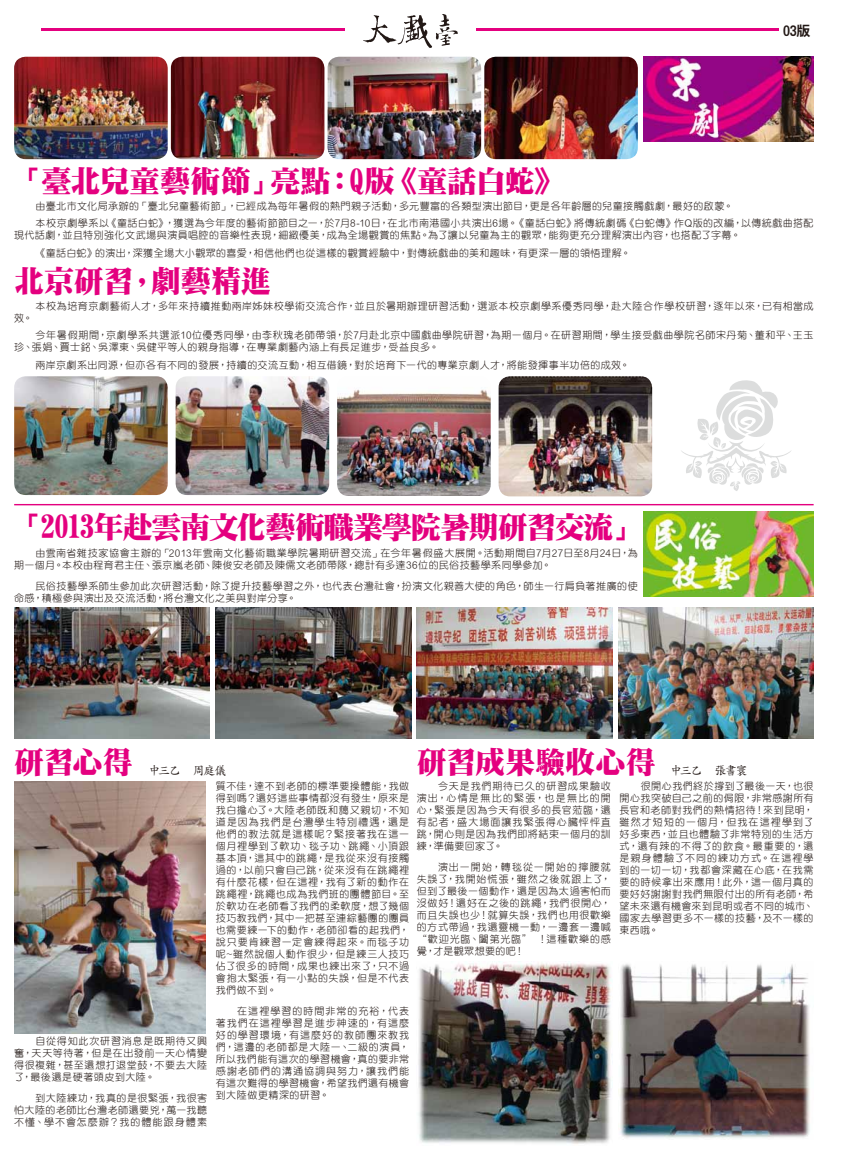
<style>
.page{position:relative;width:842px;height:1163px;background:#fff}
.page>*{position:absolute;margin:0;border:0;box-sizing:border-box;transform-origin:0 0}
.t1{font:30px "DF Ming UB HK BF";letter-spacing:-.025em;color:#e4007f}
.t2{font:30px "DF Ming UB HK BF";letter-spacing:-.005em;color:#e4007f}
.t3{font:14px "DFN Hei XB HK BF";color:#221815}
.t4{font:12px "DF Kai Shu Md HK BF";letter-spacing:-.115em;color:#221815}
.t5{font:10px/12px "DF Yuan Lt HKP BF";letter-spacing:.05em;color:#221815;text-align:justify}
</style>
<div class="page">
<hr style="left:42px;top:28px;width:737px;height:3px;background:#e4007f">
<div style="left:345px;top:9px;width:131px;height:44px;background:#fff"></div>
<svg style="left:363px;top:14px;width:95px;height:34px"></svg>
<img style="left:643px;top:57px;width:171px;height:85px">
<hr style="left:14px;top:504px;width:800px;height:1px;background:#e4007f">
<img style="left:643px;top:511px;width:171px;height:85px">
<img style="left:215px;top:608px;width:196px;height:130px">
<img style="left:618px;top:608px;width:196px;height:130px">
<img style="left:618px;top:964px;width:192px;height:174px">
<img style="left:14px;top:608px;width:196px;height:130px">
<img style="left:14px;top:781px;width:192px;height:251px">
<img style="left:417px;top:608px;width:195px;height:130px">
<img style="left:418px;top:961px;width:194px;height:183px">
<img style="left:484px;top:57px;width:154px;height:102px">
<img style="left:328px;top:57px;width:153px;height:102px">
<img style="left:171px;top:57px;width:153px;height:102px">
<img style="left:14px;top:57px;width:154px;height:102px">
<img style="left:499px;top:376px;width:153px;height:120px">
<img style="left:337px;top:389px;width:154px;height:107px">
<img style="left:14px;top:376px;width:154px;height:119px">
<img style="left:176px;top:376px;width:153px;height:119px">
<svg style="left:681px;top:380px;width:110px;height:111px"></svg>
<p class="t1" style="left:14px;top:166px;width:552px">「臺北兒童藝術節」亮點：Q版《童話白蛇》</p>
<p class="t3" style="left:783px;top:24px;width:29px">03版</p>
<p class="t5" style="left:35px;top:197px;width:780px;line-height:17.7px">由臺北市文化局承辦的「臺北兒童藝術節」，已經成為每年暑假的熱門親子活動，多元豐富的各類型演出節目，更是各年齡層的兒童接觸戲劇，最好的啟蒙。<br>本校京劇學系以《童話白蛇》，獲選為今年度的藝術節節目之一，於7月8-10日，在北市南港國小共演出6場。《童話白蛇》將傳統劇碼《白蛇傳》作Q版的改編，以傳統戲曲搭配</p>
<p class="t5" style="left:35px;top:227px;width:707px;line-height:17.7px;text-indent:-21px">現代話劇，並且特別強化文武場與演員唱腔的音樂性表現，細緻優美，成為全場觀賞的焦點。為了讓以兒童為主的觀眾，能夠更充分理解演出內容，也搭配了字幕。《童話白蛇》的演出，深獲全場大小觀眾的喜愛，相信他們也從這樣的觀賞經驗中，對傳統戲曲的美和趣味，有更深一層的領悟理解。</p>
<p class="t2" style="left:14px;top:265px;width:258px">北京研習，劇藝精進</p>
<p class="t5" style="left:35px;top:300px;width:780px">本校為培育京劇藝術人才，多年來持續推動兩岸姊妹校學術交流合作，並且於暑期辦理研習活動，選派本校京劇學系優秀同學，赴大陸合作學校研習，逐年以來，已有相當成</p>
<p class="t5" style="left:14px;top:312px;width:20px">效。</p>
<p class="t5" style="left:14px;top:329px;width:801px;text-indent:21px">今年暑假期間，京劇學系共選派10位優秀同學，由李秋瑰老師帶領，於7月赴北京中國戲曲學院研習，為期一個月。在研習期間，學生接受戲曲學院名師宋丹菊、董和平、王玉珍、張娟、賈士銘、吳澤東、吳健平等人的親身指導，在專業劇藝內涵上有長足進步，受益良多。</p>
<p class="t5" style="left:35px;top:359px;width:596px">兩岸京劇系出同源，但亦各有不同的發展，持續的交流互動，相互借鏡，對於培育下一代的專業京劇人才，將能發揮事半功倍的成效。</p>
<p class="t1" style="left:14px;top:511px;width:627px">「2013年赴雲南文化藝術職業學院暑期研習交流」</p>
<p class="t5" style="left:14px;top:547px;width:625px;text-indent:21px">由雲南省雜技家協會主辦的「2013年雲南文化藝術職業學院暑期研習交流」在今年暑假盛大展開。活動期間自7月27日至8月24日，為期一個月。本校由程育君主任、張京嵐老師、陳俊安老師及陳儒文老師帶隊，總計有多達36位的民俗技藝學系同學參加。</p>
<p class="t5" style="left:14px;top:580px;width:625px;text-indent:21px">民俗技藝學系師生參加此次研習活動，除了提升技藝學習之外，也代表台灣社會，扮演文化親善大使的角色，師生一行肩負著推廣的使命感，積極參與演出及交流活動，將台灣文化之美與對岸分享。</p>
<p class="t1" style="left:14px;top:746px;width:120px">研習心得</p>
<p class="t2" style="left:417px;top:746px;width:240px">研習成果驗收心得</p>
<p class="t4" style="left:148px;top:764px;width:80px">中三乙 周庭儀</p>
<p class="t4" style="left:670px;top:764px;width:79px">中三乙 張書寰</p>
<p class="t5" style="left:14px;top:1035px;width:195px;text-indent:21px">自從得知此次研習消息是既期待又興奮，天天等待著，但是在出發前一天心情變得很複雜，甚至還想打退堂鼓，不要去大陸了，最後還是硬著頭皮到大陸。</p>
<p class="t5" style="left:14px;top:1091px;width:194px;text-indent:21px">到大陸練功，我真的是很緊張，我很害怕大陸的老師比台灣老師還要兇，萬一我聽不懂、學不會怎麼辦？我的體能跟身體素</p>
<p class="t5" style="left:216px;top:780px;width:195px">質不佳，達不到老師的標準要操體能，我做得到嗎？還好這些事情都沒有發生，原來是我白擔心了。大陸老師既和藹又親切，不知道是因為我們是台灣學生特別禮遇，還是他們的教法就是這樣呢？緊接著我在這一個月裡學到了軟功、毯子功、跳繩、小頂跟基本頂，這其中的跳繩，是我從來沒有接觸過的，以前只會自己跳，從來沒有在跳繩裡有什麼花樣，但在這裡，我有了新的動作在跳繩裡，跳繩也成為我們班的團體節目。至於軟功在老師看了我們的柔軟度，想了幾個技巧教我們，其中一把甚至連綜藝團的團員也需要練一下的動作，老師卻看的起我們，說只要肯練習一定會練得起來。而毯子功呢~雖然說個人動作很少，但是練三人技巧佔了很多的時間，成果也練出來了，只不過會抱太緊張，有一小點的失誤，但是不代表我們做不到。</p>
<p class="t5" style="left:216px;top:1004px;width:195px;text-indent:21px">在這裡學習的時間非常的充裕，代表著我們在這裡學習是進步神速的，有這麼好的學習環境，有這麼好的教師團來教我們，這邊的老師都是大陸一、二級的演員，所以我們能有這次的學習機會，真的要非常感謝老師們的溝通協調與努力，讓我們能有這次難得的學習機會，希望我們還有機會到大陸做更精深的研習。</p>
<p class="t5" style="left:417px;top:780px;width:196px;text-indent:21px">今天是我們期待已久的研習成果驗收演出，心情是無比的緊張，也是無比的開心，緊張是因為今天有很多的長官蒞臨，還有記者，盛大場面讓我緊張得心臟怦怦直跳，開心則是因為我們即將結束一個月的訓練，準備要回家了。</p>
<p class="t5" style="left:417px;top:860px;width:196px;text-indent:21px">演出一開始，轉毯從一開始的擰腰就失誤了，我開始慌張，雖然之後就跟上了，但到了最後一個動作，還是因為太過害怕而沒做好！還好在之後的跳繩，我們很開心，而且失誤也少！就算失誤，我們也用很歡樂的方式帶過，我還靈機一動，一邊套一邊喊“歡迎光臨、闔第光臨” ！這種歡樂的感覺，才是觀眾想要的吧！</p>
<p class="t5" style="left:619px;top:780px;width:196px;text-indent:21px">很開心我們終於撐到了最後一天，也很開心我突破自己之前的侷限，非常感謝所有長官和老師對我們的熱情招待！來到昆明，雖然才短短的一個月，但我在這裡學到了好多東西，並且也體驗了非常特別的生活方式，還有辣的不得了的飲食。最重要的，還是親身體驗了不同的練功方式。在這裡學到的一切一切，我都會深藏在心底，在我需要的時候拿出來應用！此外，這一個月真的要好好謝謝對我們無限付出的所有老師，希望未來還有機會來到昆明或者不同的城市、國家去學習更多不一樣的技藝，及不一樣的東西哦。</p>
</div>
